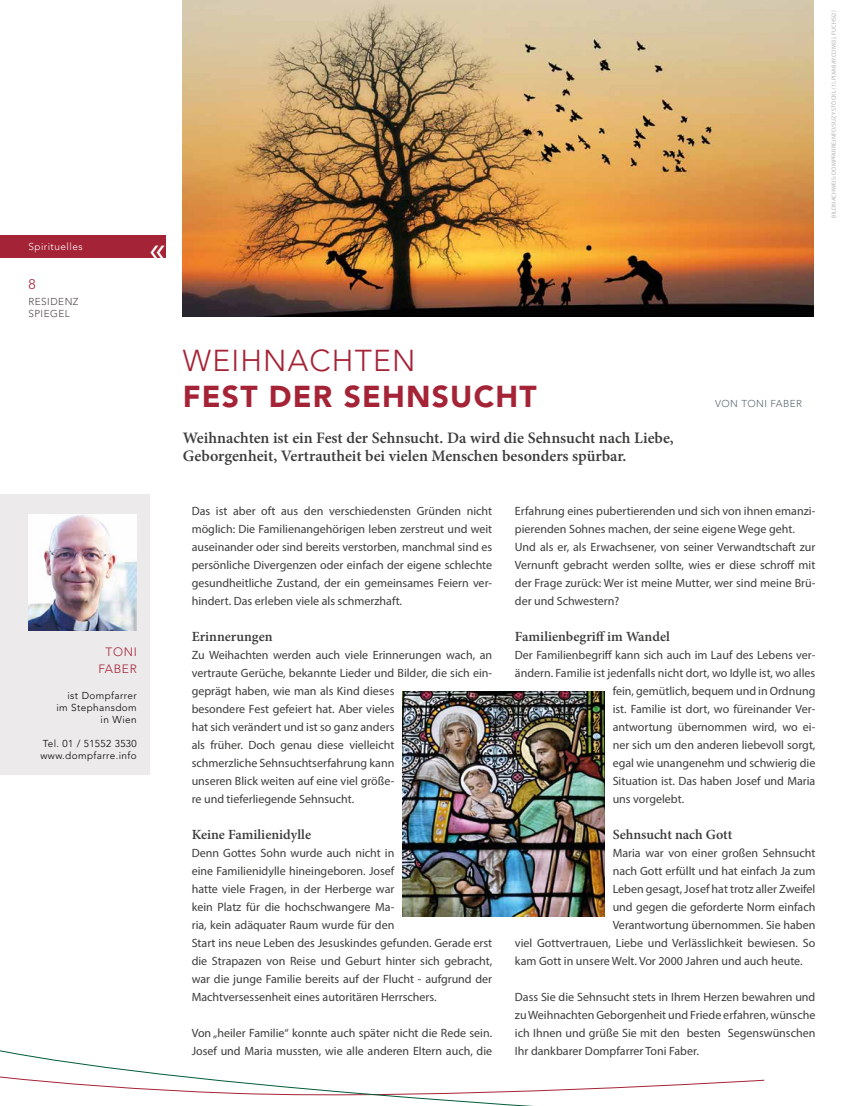
<style>
.page{position:relative;width:842px;height:1106px;background:#fff}
.page>*{position:absolute;margin:0;border:0;box-sizing:border-box;transform-origin:0 0}
.t1{font:900 30px "Avenir LT Std";letter-spacing:.04em;color:#a52336}
.t2{font:300 30px "Avenir LT Std";letter-spacing:.04em;color:#a52336}
.t3{font:600 16px/18px "Minion Pro";letter-spacing:-.005em;color:#3c3c3b}
.t4{font:600 14px "Minion Pro";color:#3c3c3b}
.t5{font:300 14px "Avenir LT Std";color:#a52336}
.t6{font:12px/18px "Myriad Pro";color:#3c3c3b}
.t7{font:300 12px/16.8px "Avenir LT Std";letter-spacing:.05em;color:#a52336;text-align:right}
.t8{font:300 10px/12px "Avenir LT Std";letter-spacing:.04em;color:#000;text-align:right}
.t9{font:300 10px "Avenir LT Std";letter-spacing:.05em;color:#fff}
.t10{font:300 10px/12px "Avenir LT Std";letter-spacing:.05em;color:#4d4947}
.t11{font:300 10px "Avenir LT Std";letter-spacing:.04em;color:#5b6770}
.t12{font:6px "Myriad Pro";letter-spacing:.02em;color:#b3b2b2}
</style>
<div class="page">
<svg style="left:0;top:1050px;width:765px;height:56px"></svg>
<img style="left:183px;top:0;width:631px;height:317px">
<div style="left:0;top:494px;width:149px;height:280px;background:#eceaeb"></div>
<img style="left:28px;top:514px;width:109px;height:116px">
<img style="left:403px;top:691px;width:201px;height:225px">
<div style="left:0;top:235px;width:166px;height:22px;background:#a52336"></div>
<svg style="left:151px;top:257px;width:14px;height:1px"></svg>
<p class="t9" style="left:28px;top:241px;width:34px">Thema</p>
<p class="t5" style="left:28px;top:276px;width:9px">8</p>
<p class="t10" style="left:28px;top:295px;width:52px">RESIDENZ<br>SPIEGEL</p>
<p class="t9" style="left:28px;top:241px;width:56px">Spirituelles</p>
<p class="t7" style="left:98px;top:643px;width:40px">TONI<br>FABER</p>
<p class="t8" style="left:56px;top:690px;width:82px">ist Dompfarrer im Stephansdom in Wien</p>
<p class="t8" style="left:40px;top:738px;width:98px;text-align:left">Tel. 01 / 51552 3530 www.dompfarre.info</p>
<p class="t12" style="left:830px;top:217px;width:208px;rotate:-90deg">BILDNACHWEIS: DOMPFARRE.INFO/SUZY STÖCKL (1), PIXABAY.COM(3), FUCHS(2)</p>
<h1 class="t2" style="left:183px;top:342px;width:234px">WEIHNACHTEN</h1>
<h1 class="t1" style="left:183px;top:378px;width:355px">FEST DER SEHNSUCHT</h1>
<h2 class="t3" style="left:183px;top:428px;width:492px">Weihnachten ist ein Fest der Sehnsucht. Da wird die Sehnsucht nach Liebe,<br>Geborgenheit, Vertrautheit bei vielen Menschen besonders spürbar.</h2>
<p class="t11" style="left:715px;top:397px;width:88px">VON TONI FABER</p>
<p class="t6" style="left:192px;top:501px;width:302px;text-align:justify">Das ist aber oft aus den verschiedensten Gründen nicht möglich: Die Familienangehörigen leben zerstreut und weit auseinander oder sind bereits verstorben, manchmal sind es persönliche Divergenzen oder einfach der eigene schlechte gesundheitliche Zustand, der ein gemeinsames Feiern ver&shy;hindert. Das erleben viele als schmerzhaft.</p>
<p class="t4" style="left:192px;top:626px;width:82px">Erinnerungen</p>
<p class="t6" style="left:192px;top:645px;width:302px">Zu Weihachten werden auch viele Erinnerungen wach, an vertraute Gerüche, bekannte Lieder und Bilder, die sich ein&shy;geprägt haben, wie man als Kind dieses<br>besondere Fest gefeiert hat. Aber vieles<br>hat sich verändert und ist so ganz anders<br>als früher. Doch genau diese vielleicht<br>schmerzliche Sehnsuchtserfahrung kann<br>unseren Blick weiten auf eine viel größe-<br>re und tieferliegende Sehnsucht.</p>
<p class="t4" style="left:192px;top:824px;width:121px">Keine Familienidylle</p>
<p class="t6" style="left:192px;top:843px;width:302px">Denn Gottes Sohn wurde auch nicht in<br>eine Familienidylle hineingeboren. Josef<br>hatte viele Fragen, in der Herberge war<br>kein Platz für die hochschwangere Ma-<br>ria, kein adäquater Raum wurde für den<br>Start ins neue Leben des Jesuskindes gefunden. Gerade erst die Strapazen von Reise und Geburt hinter sich gebracht, war die junge Familie bereits auf der Flucht - aufgrund der Machtversessenheit eines autoritären Herrschers.</p>
<p class="t6" style="left:192px;top:1023px;width:302px">Von „heiler Familie“ konnte auch später nicht die Rede sein.<br>Josef und Maria mussten, wie alle anderen Eltern auch, die</p>
<p class="t6" style="left:515px;top:501px;width:302px">Erfahrung eines pubertierenden und sich von ihnen emanzi&shy;pierenden Sohnes machen, der seine eigene Wege geht.<br>Und als er, als Erwachsener, von seiner Verwandtschaft zur Vernunft gebracht werden sollte, wies er diese schroff mit der Frage zurück: Wer ist meine Mutter, wer sind meine Brü&shy;der und Schwestern?</p>
<p class="t4" style="left:515px;top:626px;width:156px">Familienbegriff im Wandel</p>
<p class="t6" style="left:515px;top:645px;width:302px">Der Familienbegriff kann sich auch im Lauf des Lebens ver-</p>
<p class="t6" style="left:515px;top:663px;width:302px">ändern. Familie ist jedenfalls nicht dort, wo Idylle ist, wo alles</p>
<p class="t6" style="left:613px;top:681px;width:204px">fein, gemütlich, bequem und in Ordnung</p>
<p class="t6" style="left:613px;top:699px;width:204px">ist. Familie ist dort, wo füreinander Ver-</p>
<p class="t6" style="left:613px;top:717px;width:204px">antwortung übernommen wird, wo ei-</p>
<p class="t6" style="left:613px;top:735px;width:204px">ner sich um den anderen liebevoll sorgt,</p>
<p class="t6" style="left:613px;top:753px;width:204px">egal wie unangenehm und schwierig die</p>
<p class="t6" style="left:613px;top:771px;width:204px">Situation ist. Das haben Josef und Maria</p>
<p class="t6" style="left:613px;top:789px;width:73px">uns vorgelebt.</p>
<p class="t4" style="left:613px;top:824px;width:121px">Sehnsucht nach Gott</p>
<p class="t6" style="left:613px;top:843px;width:204px">Maria war von einer großen Sehnsucht</p>
<p class="t6" style="left:613px;top:861px;width:204px">nach Gott erfüllt und hat einfach Ja zum</p>
<p class="t6" style="left:613px;top:879px;width:204px">Leben gesagt, Josef hat trotz aller Zweifel</p>
<p class="t6" style="left:613px;top:897px;width:204px">und gegen die geforderte Norm einfach</p>
<p class="t6" style="left:613px;top:915px;width:204px">Verantwortung übernommen. Sie haben</p>
<p class="t6" style="left:515px;top:933px;width:302px">viel Gottvertrauen, Liebe und Verlässlichkeit bewiesen. So</p>
<p class="t6" style="left:515px;top:951px;width:289px">kam Gott in unsere Welt. Vor 2000 Jahren und auch heute.</p>
<p class="t6" style="left:515px;top:987px;width:302px;text-align:justify">Dass Sie die Sehnsucht stets in Ihrem Herzen bewahren und zu Weihnachten Geborgenheit und Friede erfahren, wünsche ich Ihnen und grüße Sie mit den besten Segenswünschen Ihr dankbarer Dompfarrer Toni Faber.</p>
</div>
